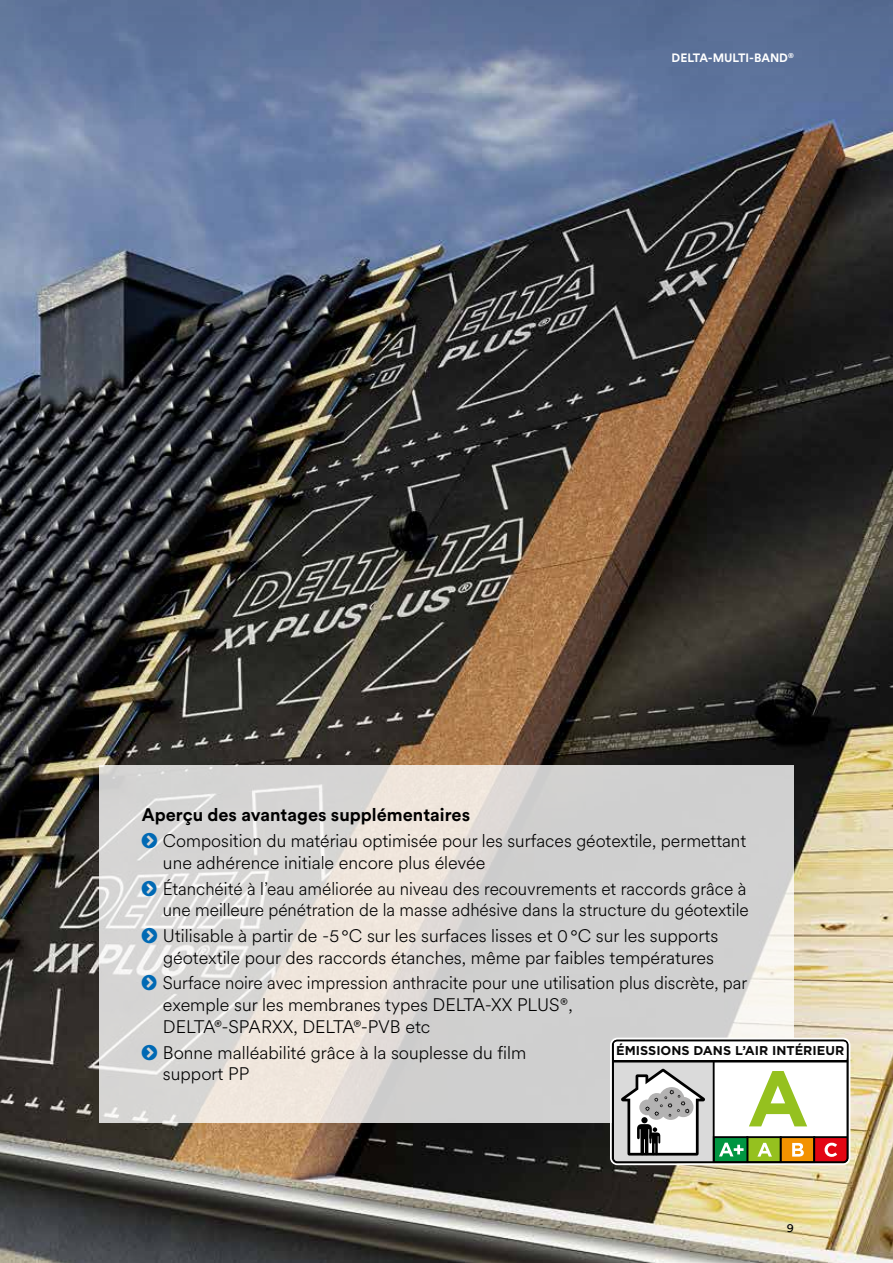
<style>
.page{position:relative;width:893px;height:1263px;background:#fff}
.page>*{position:absolute;margin:0;border:0;box-sizing:border-box;transform-origin:0 0}
.t1{font:300 18px/21.6px "Circular XX";color:#000}
.t2{font:300 18px/21.6px "Circular XX";color:#000;scale:.96 1}
.t3{font:700 18px "Circular XX";color:#000}
.t4{font:700 12.75px "Homepage Baukasten";color:#090909}
.t5{font:700 12px "Circular XX";color:#fff}
.t6{font:12px "Circular XX";color:#000}
</style>
<div class="page">
<img style="left:0;top:129px;width:893px;height:1134px">
<svg style="left:0;top:0;width:893px;height:129px;background:#667a9f"></svg>
<svg style="left:99px;top:765px;width:695px;height:358px;background:#dad7d5"></svg>
<svg style="left:613px;top:1039px;width:236px;height:123px"></svg>
<div style="left:614px;top:1042px;width:232px;height:18px;background:#fff;border-radius:2px"></div>
<div style="left:610px;top:1038px;width:240px;height:127px;border:2px solid #fff;border-radius:7px"></div>
<svg style="left:142px;top:833px;width:15px;height:15px"></svg>
<svg style="left:142px;top:880px;width:15px;height:16px"></svg>
<svg style="left:142px;top:928px;width:15px;height:15px"></svg>
<svg style="left:142px;top:975px;width:15px;height:16px"></svg>
<svg style="left:142px;top:1044px;width:15px;height:16px"></svg>
<p class="t5" style="left:672px;top:50px;width:124px">DELTA-MULTI-BAND<sup>®</sup></p>
<p class="t3" style="left:142px;top:802px;width:330px">Aperçu des avantages supplémentaires</p>
<p class="t1" style="left:163px;top:829px;width:585px">Composition du matériau optimisée pour les surfaces géotextile, permettant une adhérence initiale encore plus élevée</p>
<p class="t2" style="left:163px;top:877px;width:612px">Étanchéité à l’eau améliorée au niveau des recouvrements et raccords grâce à une meilleure pénétration de la masse adhésive dans la structure du géotextile</p>
<p class="t1" style="left:163px;top:924px;width:557px">Utilisable à partir de -5°C sur les surfaces lisses et 0°C sur les supports géotextile pour des raccords étanches, même par faibles températures</p>
<p class="t2" style="left:163px;top:972px;width:610px">Surface noire avec impression anthracite pour une utilisation plus discrète, par exemple sur les membranes types DELTA-XX PLUS®,<br>DELTA®-SPARXX, DELTA®-PVB etc</p>
<p class="t1" style="left:163px;top:1041px;width:365px">Bonne malléabilité grâce à la souplesse du film support PP</p>
<p class="t4" style="left:616px;top:1043px;width:229px">ÉMISSIONS DANS L’AIR INTÉRIEUR</p>
<p class="t6" style="left:787px;top:1219px;width:9px">9</p>
</div>
